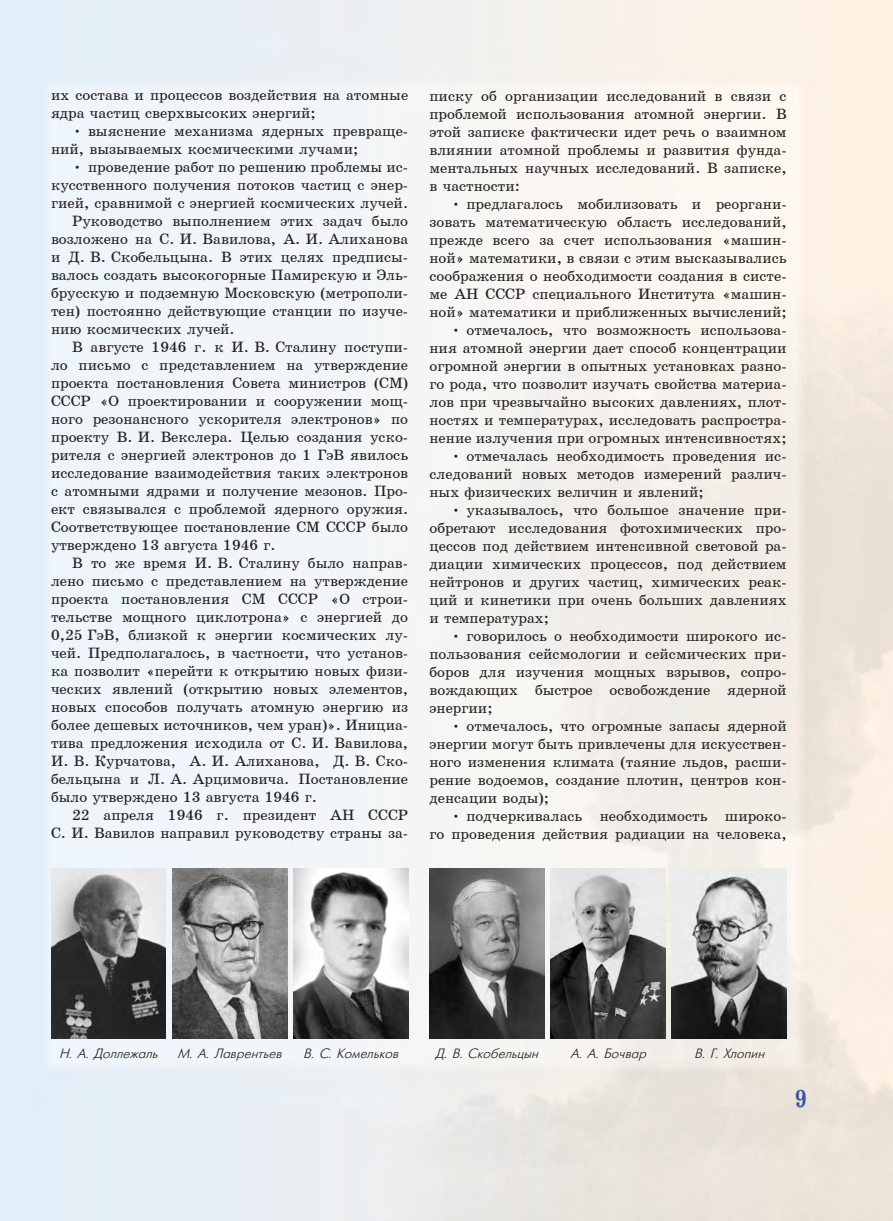
<style>
.page{position:relative;width:893px;height:1221px;background:#fff}
.page>*{position:absolute;margin:0;border:0;box-sizing:border-box;transform-origin:0 0}
.t1{font:24px "Bruskovaya Plain";color:#3a53a3}
.t2{font:15px/18px "School";color:#231f20;text-align:justify}
.t3{font:italic 13.5px "Futuris";color:#231f20}
</style>
<div class="page">
<img style="left:0;top:0;width:893px;height:1220px">
<img style="left:51px;top:868px;width:115px;height:170px">
<img style="left:172px;top:868px;width:115px;height:170px">
<img style="left:429px;top:868px;width:115px;height:170px">
<img style="left:672px;top:868px;width:115px;height:170px">
<img style="left:551px;top:868px;width:114px;height:170px">
<img style="left:293px;top:868px;width:115px;height:170px">
<p class="t2" style="left:51px;top:86px;width:359px">их состава и процессов воздействия на атомные ядра частиц сверхвысоких энергий;</p>
<p class="t2" style="left:51px;top:122px;width:359px;text-indent:21px">• выяснение механизма ядерных превраще&shy;ний, вызываемых космическими лучами;</p>
<p class="t2" style="left:72px;top:158px;width:337px">• проведение работ по решению проблемы ис-</p>
<p class="t2" style="left:51px;top:176px;width:359px">кусственного получения потоков частиц с энер-</p>
<p class="t2" style="left:51px;top:194px;width:359px">гией, сравнимой с энергией космических лучей.</p>
<p class="t2" style="left:72px;top:212px;width:337px">Руководство выполнением этих задач было</p>
<p class="t2" style="left:51px;top:230px;width:359px">возложено на С. И. Вавилова, А. И. Алиханова</p>
<p class="t2" style="left:51px;top:248px;width:359px">и Д. В. Скобельцына. В этих целях предписы-</p>
<p class="t2" style="left:51px;top:266px;width:359px">валось создать высокогорные Памирскую и Эль-</p>
<p class="t2" style="left:51px;top:284px;width:359px">брусскую и подземную Московскую (метрополи-</p>
<p class="t2" style="left:51px;top:302px;width:359px">тен) постоянно действующие станции по изуче-</p>
<p class="t2" style="left:51px;top:320px;width:185px">нию космических лучей.</p>
<p class="t2" style="left:72px;top:338px;width:337px">В августе 1946 г. к И. В. Сталину поступи-</p>
<p class="t2" style="left:51px;top:356px;width:359px">ло письмо с представлением на утверждение</p>
<p class="t2" style="left:51px;top:374px;width:359px">проекта постановления Совета министров (СМ)</p>
<p class="t2" style="left:51px;top:392px;width:359px">СССР «О проектировании и сооружении мощ-</p>
<p class="t2" style="left:51px;top:410px;width:359px">ного резонансного ускорителя электронов» по</p>
<p class="t2" style="left:51px;top:428px;width:359px">проекту В. И. Векслера. Целью создания уско-</p>
<p class="t2" style="left:51px;top:446px;width:359px">рителя с энергией электронов до 1 ГэВ явилось</p>
<p class="t2" style="left:51px;top:464px;width:359px">исследование взаимодействия таких электронов</p>
<p class="t2" style="left:51px;top:482px;width:359px">с атомными ядрами и получение мезонов. Про-</p>
<p class="t2" style="left:51px;top:500px;width:359px">ект связывался с проблемой ядерного оружия.</p>
<p class="t2" style="left:51px;top:518px;width:359px">Соответствующее постановление СМ СССР было</p>
<p class="t2" style="left:51px;top:536px;width:226px">утверждено 13 августа 1946 г.</p>
<p class="t2" style="left:72px;top:554px;width:337px">В то же время И. В. Сталину было направ-</p>
<p class="t2" style="left:51px;top:572px;width:359px">лено письмо с представлением на утверждение</p>
<p class="t2" style="left:51px;top:590px;width:359px">проекта постановления СМ СССР «О строи-</p>
<p class="t2" style="left:51px;top:608px;width:359px">тельстве мощного циклотрона» с энергией до</p>
<p class="t2" style="left:51px;top:626px;width:359px">0,25 ГэВ, близкой к энергии космических лу-</p>
<p class="t2" style="left:51px;top:644px;width:359px">чей. Предполагалось, в частности, что установ-</p>
<p class="t2" style="left:51px;top:662px;width:359px">ка позволит «перейти к открытию новых физи-</p>
<p class="t2" style="left:51px;top:680px;width:359px">ческих явлений (открытию новых элементов,</p>
<p class="t2" style="left:51px;top:698px;width:359px">новых способов получать атомную энергию из</p>
<p class="t2" style="left:51px;top:716px;width:359px">более дешевых источников, чем уран)». Инициа-</p>
<p class="t2" style="left:51px;top:734px;width:359px">тива предложения исходила от С. И. Вавилова,</p>
<p class="t2" style="left:51px;top:752px;width:359px">И. В. Курчатова, А. И. Алиханова, Д. В. Ско-</p>
<p class="t2" style="left:51px;top:770px;width:359px">бельцына и Л. А. Арцимовича. Постановление</p>
<p class="t2" style="left:51px;top:788px;width:268px">было утверждено 13 августа 1946 г.</p>
<p class="t2" style="left:72px;top:806px;width:337px">22 апреля 1946 г. президент АН СССР</p>
<p class="t2" style="left:51px;top:824px;width:359px">С. И. Вавилов направил руководству страны за-</p>
<p class="t2" style="left:429px;top:87px;width:359px">писку об организации исследований в связи с проблемой использования атомной энергии. В этой записке фактически идет речь о взаимном влиянии атомной проблемы и развития фунда&shy;ментальных научных исследований. В записке, в частности:</p>
<p class="t2" style="left:429px;top:195px;width:359px;text-indent:21px">• предлагалось мобилизовать и реоргани&shy;зовать математическую область исследований, прежде всего за счет использования «машин&shy;ной» математики, в связи с этим высказывались соображения о необходимости создания в систе&shy;ме АН СССР специального Института «машин&shy;ной» математики и приближенных вычислений;</p>
<p class="t2" style="left:429px;top:321px;width:359px;text-indent:21px">• отмечалось, что возможность использова&shy;ния атомной энергии дает способ концентрации огромной энергии в опытных установках разно&shy;го рода, что позволит изучать свойства материа&shy;лов при чрезвычайно высоких давлениях, плот&shy;ностях и температурах, исследовать распростра&shy;нение излучения при огромных интенсивностях;</p>
<p class="t2" style="left:429px;top:447px;width:359px;text-indent:21px">• отмечалась необходимость проведения ис&shy;следований новых методов измерений различ&shy;ных физических величин и явлений;</p>
<p class="t2" style="left:429px;top:501px;width:359px;text-indent:21px">• указывалось, что большое значение при&shy;обретают исследования фотохимических про&shy;цессов под действием интенсивной световой ра&shy;диации химических процессов, под действием нейтронов и других частиц, химических реак&shy;ций и кинетики при очень больших давлениях и температурах;</p>
<p class="t2" style="left:429px;top:627px;width:359px;text-indent:21px">• говорилось о необходимости широкого ис&shy;пользования сейсмологии и сейсмических при&shy;боров для изучения мощных взрывов, сопро&shy;вождающих быстрое освобождение ядерной энергии;</p>
<p class="t2" style="left:429px;top:717px;width:359px;text-indent:21px">• отмечалось, что огромные запасы ядерной энергии могут быть привлечены для искусствен&shy;ного изменения климата (таяние льдов, расши&shy;рение водоемов, создание плотин, центров кон&shy;денсации воды);</p>
<p class="t2" style="left:429px;top:807px;width:359px;text-align:right">• подчеркивалась необходимость широко-<br>го проведения действия радиации на человека,</p>
<p class="t3" style="left:59px;top:1046px;width:100px">Н. А. Доллежаль</p>
<p class="t3" style="left:178px;top:1046px;width:106px">М. А. Лаврентьев</p>
<p class="t3" style="left:303px;top:1046px;width:96px">В. С. Комельков</p>
<p class="t3" style="left:435px;top:1046px;width:104px">Д. В. Скобельцын</p>
<p class="t3" style="left:570px;top:1046px;width:77px">А. А. Бочвар</p>
<p class="t3" style="left:694px;top:1046px;width:72px">В. Г. Хлопин</p>
<h1 class="t1" style="left:795px;top:1086px;width:13px">9</h1>
</div>
